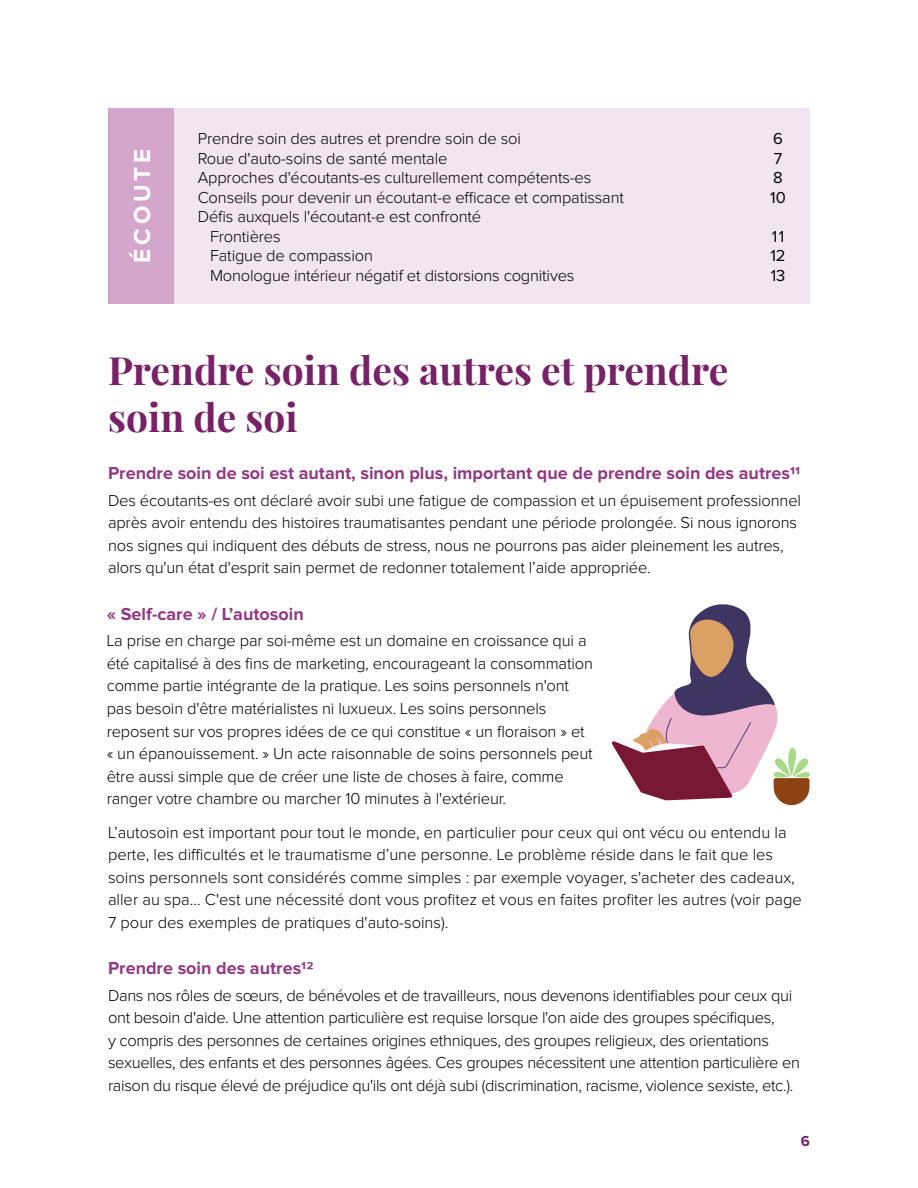
<style>
.page{position:relative;width:918px;height:1188px;background:#fff}
.page>*{position:absolute;margin:0;border:0;box-sizing:border-box;transform-origin:0 0}
.t1{font:700 39px/46.8px "Playfair Display";color:#772267}
.t2{font:700 24px "Proxima Nova";letter-spacing:.16em;color:#fff}
.t3{font:700 18px "Proxima Nova";color:#913982}
.t4{font:300 16.5px/22.5px "Proxima Nova";letter-spacing:-.01em;color:#000}
.t5{font:16.5px/19.5px "Proxima Nova";letter-spacing:-.01em;color:#000}
.t6{font:700 15px "Proxima Nova";color:#772267}
</style>
<div class="page">
<div style="left:108px;top:108px;width:702px;height:195px;background:#f2e4f0"></div>
<div style="left:108px;top:108px;width:66px;height:195px;background:#d4a6cc"></div>
<svg style="left:612px;top:604px;width:198px;height:201px"></svg>
<h2 class="t2" style="left:131px;top:263px;width:115px;rotate:-90deg">ÉCOUTE</h2>
<p class="t4" style="left:198px;top:128px;width:325px">Prendre soin des autres et prendre soin de soi</p>
<p class="t4" style="left:198px;top:147px;width:251px">Roue d'auto-soins de santé mentale</p>
<p class="t4" style="left:198px;top:167px;width:395px">Approches d'écoutants-es culturellement compétents-es</p>
<p class="t4" style="left:198px;top:186px;width:428px">Conseils pour devenir un écoutant-e efficace et compatissant</p>
<p class="t4" style="left:198px;top:206px;width:285px">Défis auxquels l'écoutant-e est confronté</p>
<p class="t4" style="left:210px;top:226px;width:72px">Frontières</p>
<p class="t4" style="left:210px;top:245px;width:164px">Fatigue de compassion</p>
<p class="t4" style="left:210px;top:265px;width:366px">Monologue intérieur négatif et distorsions cognitives</p>
<h1 class="t1" style="left:108px;top:347px;width:622px">Prendre soin des autres et prendre soin de soi</h1>
<p class="t5" style="left:770px;top:130px;width:17px">6<br>7<br>8<br>10</p>
<p class="t5" style="left:771px;top:227px;width:17px;text-align:justify">11<br>12<br>13</p>
<p class="t3" style="left:108px;top:465px;width:694px">Prendre soin de soi est autant, sinon plus, important que de prendre soin des autres11</p>
<p class="t4" style="left:108px;top:490px;width:695px">Des écoutants-es ont déclaré avoir subi une fatigue de compassion et un épuisement professionnel après avoir entendu des histoires traumatisantes pendant une période prolongée. Si nous ignorons nos signes qui indiquent des débuts de stress, nous ne pourrons pas aider pleinement les autres, alors qu'un état d'esprit sain permet de redonner totalement l’aide appropriée.</p>
<p class="t3" style="left:107px;top:605px;width:199px">« Self-care » / L’autosoin</p>
<p class="t4" style="left:107px;top:630px;width:488px">La prise en charge par soi-même est un domaine en croissance qui a été capitalisé à des fins de marketing, encourageant la consommation comme partie intégrante de la pratique. Les soins personnels n'ont pas besoin d'être matérialistes ni luxueux. Les soins personnels reposent sur vos propres idées de ce qui constitue « un floraison » et « un épanouissement. » Un acte raisonnable de soins personnels peut être aussi simple que de créer une liste de choses à faire, comme ranger votre chambre ou marcher 10 minutes à l'extérieur.</p>
<p class="t4" style="left:108px;top:822px;width:695px">L’autosoin est important pour tout le monde, en particulier pour ceux qui ont vécu ou entendu la perte, les difficultés et le traumatisme d’une personne. Le problème réside dans le fait que les soins personnels sont considérés comme simples : par exemple voyager, s'acheter des cadeaux, aller au spa... C'est une nécessité dont vous profitez et vous en faites profiter les autres (voir page 7 pour des exemples de pratiques d'auto-soins).</p>
<p class="t3" style="left:108px;top:960px;width:207px">Prendre soin des autres12</p>
<p class="t4" style="left:108px;top:985px;width:694px">Dans nos rôles de sœurs, de bénévoles et de travailleurs, nous devenons identifiables pour ceux qui ont besoin d'aide. Une attention particulière est requise lorsque l'on aide des groupes spécifiques,<br>y compris des personnes de certaines origines ethniques, des groupes religieux, des orientations sexuelles, des enfants et des personnes âgées. Ces groupes nécessitent une attention particulière en raison du risque élevé de préjudice qu'ils ont déjà subi (discrimination, racisme, violence sexiste, etc.).</p>
<p class="t6" style="left:801px;top:1134px;width:11px">6</p>
</div>
